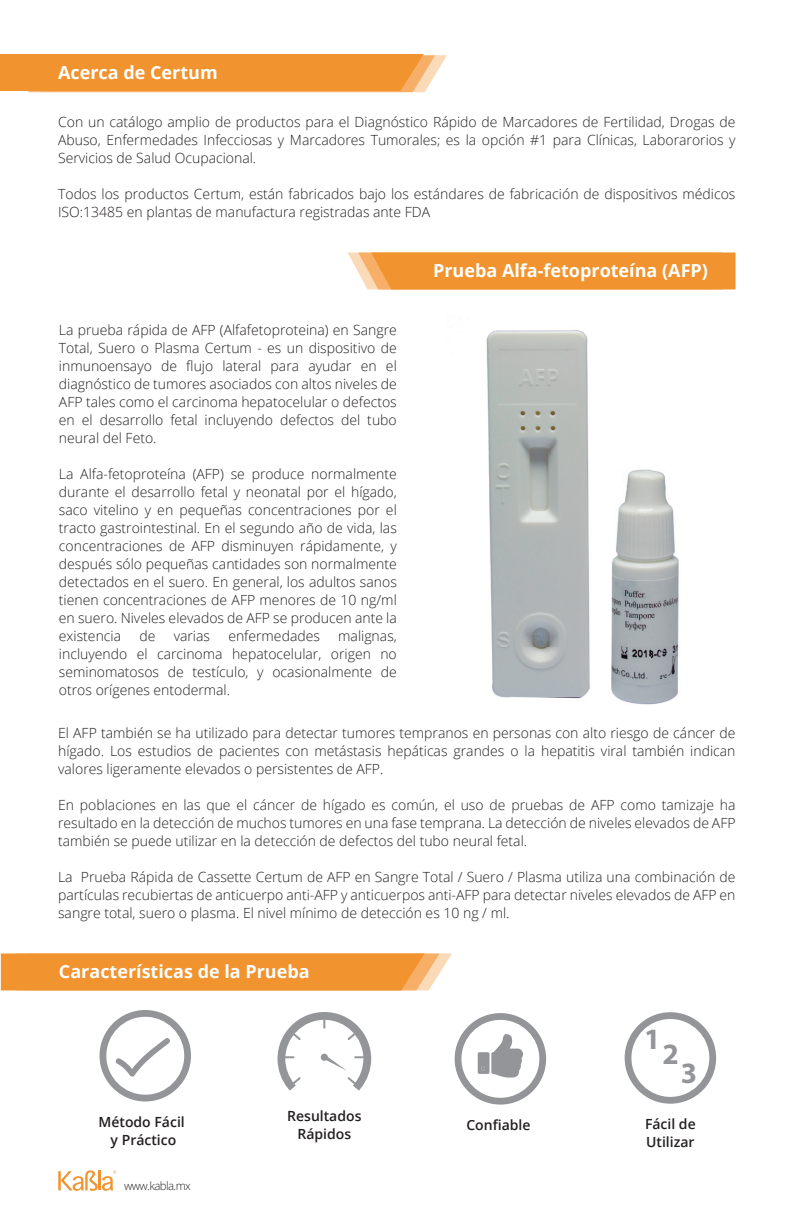
<style>
.page{position:relative;width:792px;height:1224px;background:#fff}
.page>*{position:absolute;margin:0;border:0;box-sizing:border-box;transform-origin:0 0}
.t1{font:700 29.6px "Myriad Pro";color:#939598}
.t2{font:700 18px "Open Sans";color:#fff}
.t3{font:300 14px/18px "Open Sans";color:#231f20;text-align:justify}
.t4{font:600 14px/18px "Open Sans";color:#231f20;text-align:center}
.t5{font:300 11.4px "Open Sans";letter-spacing:-.05em;color:#231f20}
</style>
<div class="page">
<svg style="left:0;top:54px;width:447px;height:38px;background:#f1993a"></svg>
<svg style="left:1px;top:953px;width:451px;height:37px;background:#f1993a"></svg>
<svg style="left:348px;top:252px;width:388px;height:37px;background:#f1993a"></svg>
<svg style="left:100px;top:1010px;width:91px;height:91px"></svg>
<svg style="left:278px;top:1012px;width:93px;height:79px"></svg>
<div style="left:321px;top:1054px;width:7px;height:7px;background:#939598;border-radius:50%"></div>
<svg style="left:455px;top:1013px;width:91px;height:92px"></svg>
<svg style="left:625px;top:1012px;width:91px;height:92px"></svg>
<svg style="left:58px;top:1170px;width:58px;height:21px"></svg>
<img style="left:486px;top:330px;width:193px;height:375px">
<p class="t2" style="left:58px;top:60px;width:161px">Acerca de Certum</p>
<p class="t3" style="left:58px;top:112px;width:679px">Con un catálogo amplio de productos para el Diagnóstico Rápido de Marcadores de Fertilidad, Drogas de Abuso, Enfermedades Infecciosas y Marcadores Tumorales; es la opción #1 para Clínicas, Laborarorios y Servicios de Salud Ocupacional.</p>
<p class="t3" style="left:58px;top:184px;width:679px">Todos los productos Certum, están fabricados bajo los estándares de fabricación de dispositivos médicos<br>ISO:13485 en plantas de manufactura registradas ante FDA</p>
<p class="t2" style="left:433px;top:258px;width:276px">Prueba Alfa-fetoproteína (AFP)</p>
<p class="t3" style="left:59px;top:320px;width:339px">La prueba rápida de AFP (Alfafetoproteina) en Sangre Total, Suero o Plasma Certum - es un dispositivo de inmunoensayo de flujo lateral para ayudar en el diagnóstico de tumores asociados con altos niveles de AFP tales como el carcinoma hepatocelular o defectos en el desarrollo fetal incluyendo defectos del tubo neural del Feto.</p>
<p class="t3" style="left:59px;top:464px;width:339px">La Alfa-fetoproteína (AFP) se produce normalmente durante el desarrollo fetal y neonatal por el hígado, saco vitelino y en pequeñas concentraciones por el tracto gastrointestinal. En el segundo año de vida, las concentraciones de AFP disminuyen rápidamente, y después sólo pequeñas cantidades son normalmente detectados en el suero. En general, los adultos sanos tienen concentraciones de AFP menores de 10 ng/ml en suero. Niveles elevados de AFP se producen ante la existencia</p>
<p class="t3" style="left:139px;top:627px;width:18px">de</p>
<p class="t3" style="left:174px;top:627px;width:38px">varias</p>
<p class="t3" style="left:228px;top:627px;width:93px">enfermedades</p>
<p class="t3" style="left:59px;top:627px;width:339px;text-indent:279px">malignas, incluyendo el carcinoma hepatocelular, origen no seminomatosos de testículo, y ocasionalmente de otros orígenes entodermal.</p>
<p class="t3" style="left:58px;top:723px;width:679px">El AFP también se ha utilizado para detectar tumores tempranos en personas con alto riesgo de cáncer de hígado. Los estudios de pacientes con metástasis hepáticas grandes o la hepatitis viral también indican valores ligeramente elevados o persistentes de AFP.</p>
<p class="t3" style="left:58px;top:795px;width:679px">En poblaciones en las que el cáncer de hígado es común, el uso de pruebas de AFP como tamizaje ha resultado en la detección de muchos tumores en una fase temprana. La detección de niveles elevados de AFP también se puede utilizar en la detección de defectos del tubo neural fetal.</p>
<p class="t3" style="left:58px;top:867px;width:679px">La Prueba Rápida de Cassette Certum de AFP en Sangre Total / Suero / Plasma utiliza una combinación de partículas recubiertas de anticuerpo anti-AFP y anticuerpos anti-AFP para detectar niveles elevados de AFP en sangre total, suero o plasma. El nivel mínimo de detección es 10 ng / ml.</p>
<p class="t2" style="left:59px;top:959px;width:252px">Características de la Prueba</p>
<h1 class="t1" style="left:644px;top:1020px;width:18px">1</h1>
<h1 class="t1" style="left:662px;top:1035px;width:18px">2</h1>
<h1 class="t1" style="left:681px;top:1054px;width:18px">3</h1>
<p class="t4" style="left:287px;top:1106px;width:76px">Resultados<br>Rápidos</p>
<p class="t4" style="left:99px;top:1112px;width:88px">Método Fácil y Práctico</p>
<p class="t4" style="left:466px;top:1115px;width:66px">Confiable</p>
<p class="t4" style="left:645px;top:1114px;width:52px;text-align:left">Fácil de<br>Utilizar</p>
<p class="t5" style="left:124px;top:1178px;width:68px">www.kabla.mx</p>
</div>
